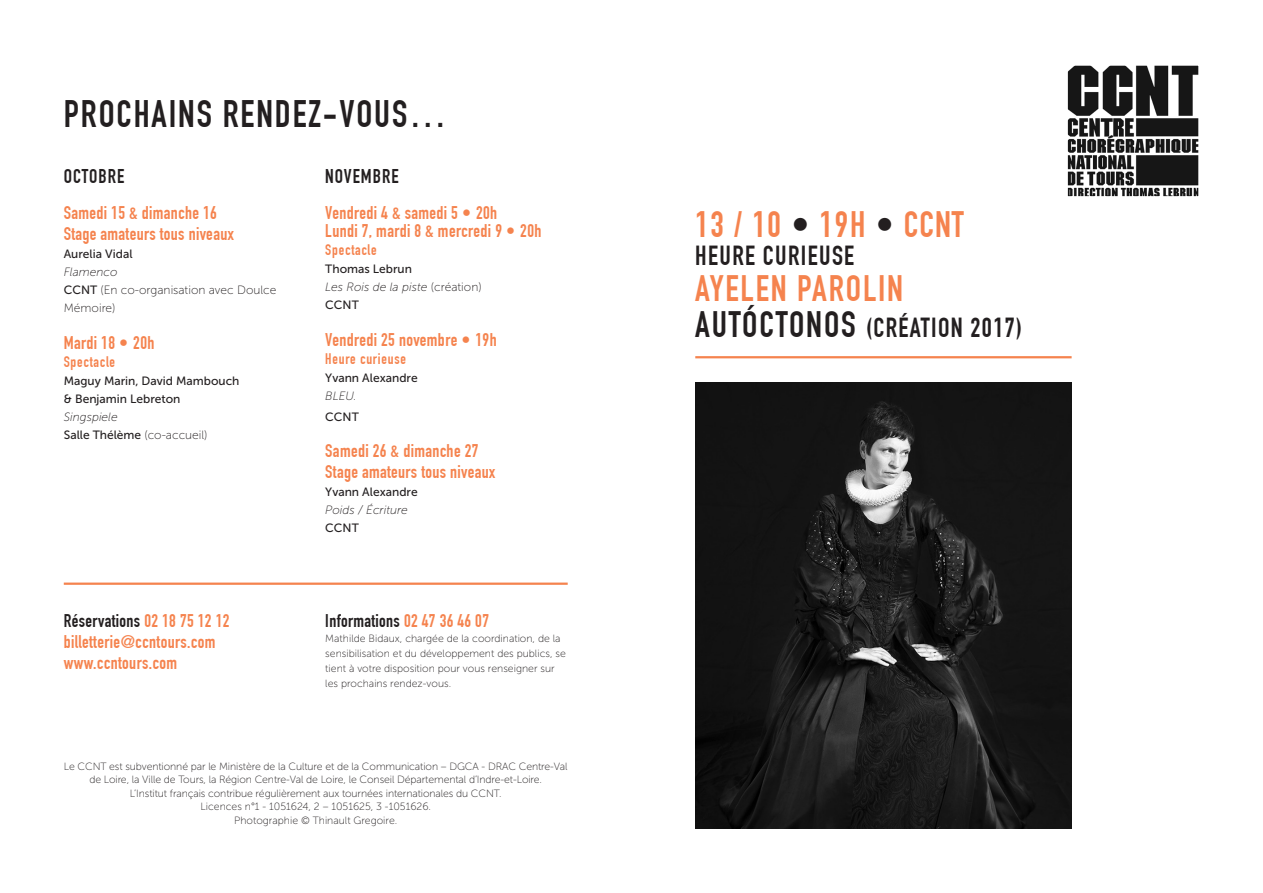
<style>
.page{position:relative;width:1263px;height:893px;background:#fff}
.page>*{position:absolute;margin:0;border:0;box-sizing:border-box;transform-origin:0 0}
.Titres{font:700 37.5px "DIN Condensed";letter-spacing:.05em;color:#231f20}
.date_artiste_titre_l{font:700 36px "DIN Condensed";letter-spacing:.05em;color:#f5834e}
.texte_presentation{font:700 36px "DIN Condensed";letter-spacing:.05em;color:#f5834e}
.texte_presentation-2{font:700 27px "DIN Condensed";letter-spacing:.05em;color:#231f20}
.date_artiste_titre_l-2{font:700 27px "DIN Condensed";letter-spacing:.05em;color:#231f20}
.DATE_NOIR{font:700 19.5px "DIN Condensed";letter-spacing:.05em;color:#231f20}
.DATE_NOIR-2{font:700 18px/21px "DIN Condensed";letter-spacing:.02em;color:#f5834e}
.titre_spectacle_lieu{font:700 18px "DIN Condensed";letter-spacing:.02em;color:#f5834e}
.DATE_NOIR-3{font:700 18px "DIN Condensed";letter-spacing:.02em;color:#231f20}
.Genres___calendrier{font:700 15px "DIN Condensed";letter-spacing:.05em;color:#f5834e}
.titre_spectacle_lieu-2{font:700 15px "DIN Condensed";letter-spacing:.05em;color:#f5834e}
.DATE_NOIR-4{font:700 15px "DIN Condensed";letter-spacing:.05em;color:#f5834e}
.titre_spectacle_lieu-3{font:12px/18px "Museo Sans 500";color:#231f20}
.titre_spectacle_lieu-4{font:12px/18px "Museo Sans 100";color:#231f20}
.titre_spectacle_lieu-5{font:italic 12px "Museo Sans 100";color:#231f20}
.Distribution{font:10.5px/15px "Museo Sans 100";letter-spacing:-.01em;color:#231f20;text-align:center}
.s1{font-family:"Museo Sans 500"}
.s2{font-family:"Museo Sans 100";font-style:italic}
.s3{font-family:"Museo Sans 100"}
.s4{color:#231f20}
.s5{color:#f5834e}
.s6{font-size:36px}
</style>
<div class="page">
<hr style="left:64px;top:583px;width:504px;height:2px;background:#f5834e">
<img style="left:695px;top:382px;width:376px;height:447px">
<img style="left:1069px;top:67px;width:128px;height:128px">
<div style="left:1067px;top:65px;width:132px;height:132px;border:1px solid #fff"></div>
<hr style="left:695px;top:356px;width:376px;height:2px;background:#f5834e">
<p class="Titres" style="left:64px;top:91px;width:384px">PROCHAINS RENDEZ-VOUS…</p>
<p class="DATE_NOIR" style="left:64px;top:165px;width:62px">OCTOBRE</p>
<p class="DATE_NOIR-2" style="left:64px;top:202px;width:155px">Samedi 15 &amp; dimanche 16</p>
<p class="DATE_NOIR-2" style="left:64px;top:223px;width:171px">Stage amateurs tous niveaux</p>
<p class="titre_spectacle_lieu-3" style="left:64px;top:245px;width:70px">Aurelia Vidal</p>
<p class="titre_spectacle_lieu-5" style="left:64px;top:265px;width:55px">Flamenco</p>
<p class="titre_spectacle_lieu-4" style="left:64px;top:281px;width:214px"><span class="s1">CCNT</span> (En co-organisation avec Doulce<br>Mémoire)</p>
<p class="DATE_NOIR-2" style="left:64px;top:333px;width:92px">Mardi 18 • 20h</p>
<p class="titre_spectacle_lieu-2" style="left:64px;top:353px;width:53px">Spectacle</p>
<p class="titre_spectacle_lieu-3" style="left:64px;top:372px;width:177px">Maguy Marin, David Mambouch &amp; Benjamin Lebreton</p>
<p class="titre_spectacle_lieu-3" style="left:64px;top:408px;width:145px"><span class="s2">Singspiele<br></span>Salle Thélème <span class="s3">(co-accueil)</span></p>
<p class="DATE_NOIR-2" style="left:64px;top:611px;width:167px"><span class="s4">Réservations</span> 02 18 75 12 12 billetterie@ccntours.com www.ccntours.com</p>
<p class="DATE_NOIR" style="left:325px;top:165px;width:75px">NOVEMBRE</p>
<p class="DATE_NOIR-2" style="left:325px;top:202px;width:173px">Vendredi 4 &amp; samedi 5 • 20h</p>
<p class="DATE_NOIR-2" style="left:325px;top:220px;width:218px">Lundi 7, mardi 8 &amp; mercredi 9 • 20h</p>
<p class="DATE_NOIR-4" style="left:325px;top:241px;width:53px">Spectacle</p>
<p class="titre_spectacle_lieu-3" style="left:325px;top:260px;width:158px">Thomas Lebrun<br><span class="s2">Les Rois de la piste</span> <span class="s3">(création)<br></span>CCNT</p>
<p class="titre_spectacle_lieu" style="left:325px;top:330px;width:173px">Vendredi 25 novembre • 19h</p>
<p class="Genres___calendrier" style="left:325px;top:350px;width:82px">Heure curieuse</p>
<p class="titre_spectacle_lieu-3" style="left:325px;top:369px;width:94px">Yvann Alexandre<br><span class="s2">BLEU.</span></p>
<p class="titre_spectacle_lieu-3" style="left:325px;top:408px;width:35px">CCNT</p>
<p class="DATE_NOIR-2" style="left:325px;top:441px;width:155px">Samedi 26 &amp; dimanche 27</p>
<p class="DATE_NOIR-2" style="left:325px;top:462px;width:171px">Stage amateurs tous niveaux</p>
<p class="titre_spectacle_lieu-3" style="left:325px;top:483px;width:94px">Yvann Alexandre</p>
<p class="titre_spectacle_lieu-5" style="left:325px;top:504px;width:84px">Poids / Écriture</p>
<p class="titre_spectacle_lieu-3" style="left:325px;top:519px;width:35px">CCNT</p>
<p class="DATE_NOIR-3" style="left:325px;top:610px;width:165px">Informations <span class="s5">02 47 36 46 07</span></p>
<p class="Distribution" style="left:325px;top:631px;width:242px;text-align:left">Mathilde Bidaux, chargée de la coordination, de la sensibilisation et du développement des publics, se tient à votre disposition pour vous renseigner sur les prochains rendez-vous.</p>
<p class="Distribution" style="left:64px;top:760px;width:505px;line-height:13.5px">Le CCNT est subventionné par le Ministère de la Culture et de la Communication – DGCA - DRAC Centre-Val de Loire, la Ville de Tours, la Région Centre-Val de Loire, le Conseil Départemental d’Indre-et-Loire.</p>
<p class="Distribution" style="left:130px;top:786px;width:373px">L’Institut français contribue régulièrement aux tournées internationales du CCNT.</p>
<p class="Distribution" style="left:201px;top:799px;width:232px">Licences n°1 - 1051624, 2 – 1051625, 3 -1051626.</p>
<p class="Distribution" style="left:234px;top:813px;width:165px">Photographie © Thinault Gregoire.</p>
<p class="date_artiste_titre_l" style="left:695px;top:203px;width:270px">13 / 10 <span class="s4">•</span> 19H <span class="s4">•</span> CCNT</p>
<p class="date_artiste_titre_l-2" style="left:695px;top:239px;width:161px">HEURE CURIEUSE</p>
<p class="texte_presentation" style="left:695px;top:267px;width:209px">AYELEN PAROLIN</p>
<p class="texte_presentation-2" style="left:695px;top:311px;width:328px"><span class="s6">AUTÓCTONOS</span> (CRÉATION 2017)</p>
</div>
